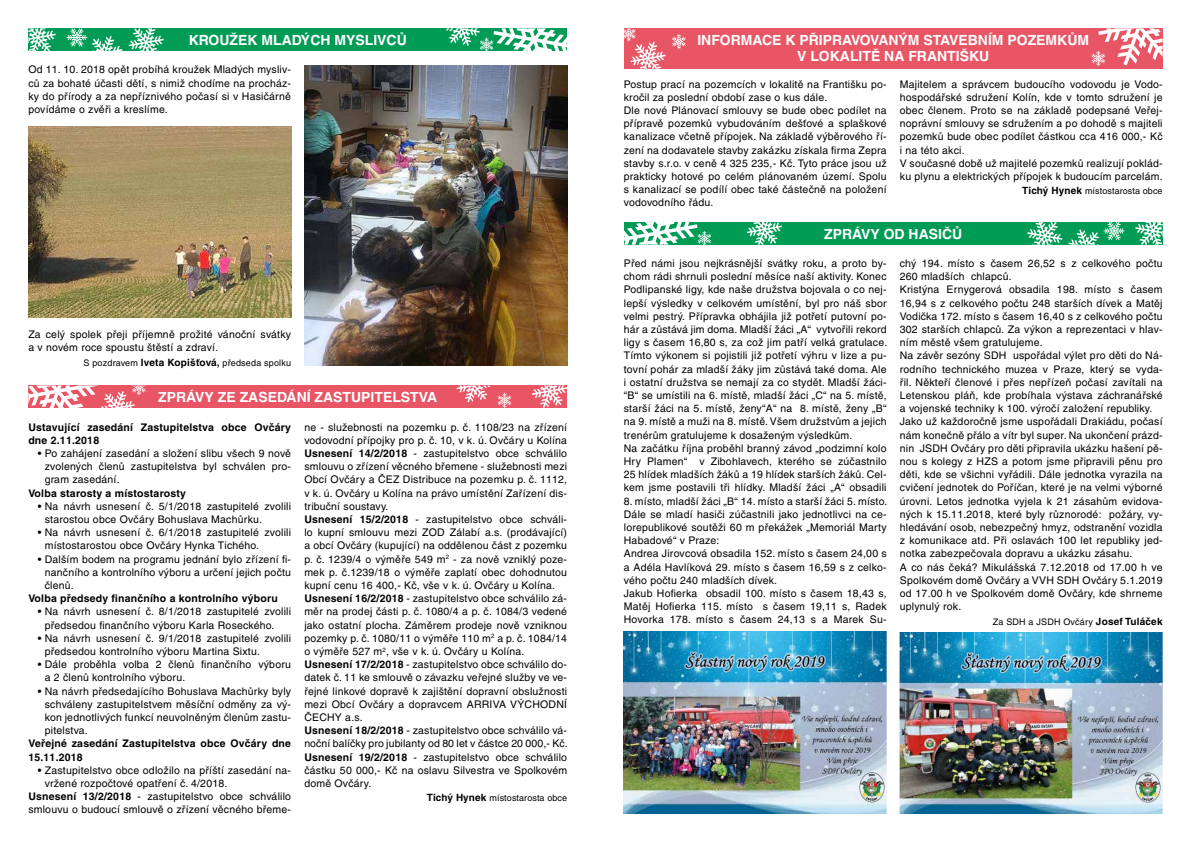
<style>
.page{position:relative;width:1191px;height:842px;background:#fff}
.page>*{position:absolute;margin:0;border:0;box-sizing:border-box;transform-origin:0 0}
.t1{font:700 14px/16px "Helvetica CE";color:#fff;text-align:center}
.t2{font:10.5px/13.2px "Helvetica CE";letter-spacing:.02em;color:#000}
.t3{font:700 10.5px/13.2px "Helvetica CE";letter-spacing:.02em;color:#000}
.t4{font:9px "Helvetica CE";letter-spacing:.01em;color:#000}
.s1{font-weight:700;font-size:10px}
.s2{font-weight:700}
</style>
<div class="page">
<div style="left:624px;top:222px;width:538px;height:23px;background:#009b55"></div>
<svg style="left:624px;top:222px;width:87px;height:23px"></svg>
<svg style="left:746px;top:222px;width:36px;height:23px"></svg>
<svg style="left:1027px;top:222px;width:35px;height:23px"></svg>
<svg style="left:1068px;top:222px;width:56px;height:23px"></svg>
<svg style="left:1135px;top:222px;width:27px;height:23px"></svg>
<div style="left:624px;top:28px;width:538px;height:41px;background:#e85666"></div>
<svg style="left:1091px;top:28px;width:71px;height:38px"></svg>
<svg style="left:672px;top:34px;width:14px;height:15px"></svg>
<svg style="left:624px;top:28px;width:41px;height:41px"></svg>
<div style="left:28px;top:385px;width:539px;height:23px;background:#e85666"></div>
<svg style="left:456px;top:385px;width:34px;height:17px"></svg>
<svg style="left:532px;top:385px;width:35px;height:23px"></svg>
<svg style="left:28px;top:385px;width:118px;height:23px"></svg>
<svg style="left:497px;top:393px;width:14px;height:15px"></svg>
<img style="left:900px;top:632px;width:262px;height:182px">
<img style="left:624px;top:632px;width:262px;height:181px">
<div style="left:28px;top:28px;width:539px;height:23px;background:#009b55"></div>
<svg style="left:446px;top:28px;width:121px;height:23px"></svg>
<svg style="left:129px;top:28px;width:35px;height:23px"></svg>
<svg style="left:66px;top:28px;width:56px;height:23px"></svg>
<svg style="left:28px;top:28px;width:28px;height:23px"></svg>
<img style="left:304px;top:65px;width:263px;height:301px">
<img style="left:28px;top:126px;width:263px;height:191px">
<h1 class="t1" style="left:189px;top:32px;width:220px">KROUŽEK MLADÝCH MYSLIVCŮ</h1>
<p class="t2" style="left:28px;top:63px;width:264px;text-align:justify">Od 11. 10. 2018 opět probíhá kroužek Mladých mysliv&shy;ců za bohaté účasti dětí, s nimiž chodíme na procház&shy;ky do přírody a za nepříznivého počasí si v Hasičárně povídáme o zvěři a kreslíme.</p>
<p class="t2" style="left:28px;top:327px;width:264px">Za celý spolek přeji příjemně prožité vánoční svátky a v novém roce spoustu štěstí a zdraví.</p>
<p class="t4" style="left:84px;top:357px;width:209px">S pozdravem <span class="s1">Iveta Kopišťová,</span> předseda spolku</p>
<h1 class="t1" style="left:158px;top:389px;width:280px">ZPRÁVY ZE ZASEDÁNÍ ZASTUPITELSTVA</h1>
<p class="t3" style="left:28px;top:420px;width:264px">Ustavující zasedání Zastupitelstva obce Ovčáry dne 2.11.2018</p>
<p class="t2" style="left:45px;top:447px;width:248px;text-align:justify;text-indent:-7px">• Po zahájení zasedání a složení slibu všech 9 nově zvolených členů zastupitelstva byl schválen pro&shy;gram zasedání.</p>
<p class="t3" style="left:28px;top:486px;width:159px">Volba starosty a místostarosty</p>
<p class="t2" style="left:45px;top:499px;width:248px;text-indent:-7px">• Na návrh usnesení č. 5/1/2018 zastupitelé zvolili starostou obce Ovčáry Bohuslava Machůrku.</p>
<p class="t2" style="left:45px;top:526px;width:248px;text-indent:-7px">• Na návrh usnesení č. 6/1/2018 zastupitelé zvolili místostarostou obce Ovčáry Hynka Tichého.</p>
<p class="t2" style="left:45px;top:552px;width:248px;text-align:justify;text-indent:-7px">• Dalším bodem na programu jednání bylo zřízení fi&shy;nančního a kontrolního výboru a určení jejich počtu členů.</p>
<p class="t3" style="left:28px;top:592px;width:251px">Volba předsedy finančního a kontrolního výboru</p>
<p class="t2" style="left:45px;top:605px;width:248px;text-indent:-7px">• Na návrh usnesení č. 8/1/2018 zastupitelé zvolili předsedou finančního výboru Karla Roseckého.</p>
<p class="t2" style="left:45px;top:631px;width:248px;text-indent:-7px">• Na návrh usnesení č. 9/1/2018 zastupitelé zvolili předsedou kontrolního výboru Martina Sixtu.</p>
<p class="t2" style="left:45px;top:658px;width:248px;text-indent:-7px">• Dále proběhla volba 2 členů finančního výboru a 2 členů kontrolního výboru.</p>
<p class="t2" style="left:45px;top:684px;width:248px;text-align:justify;text-indent:-7px">• Na návrh předsedajícího Bohuslava Machůrky byly schváleny zastupitelstvem měsíční odměny za vý&shy;kon jednotlivých funkcí neuvolněným členům zastu&shy;pitelstva.</p>
<p class="t3" style="left:28px;top:737px;width:264px">Veřejné zasedání Zastupitelstva obce Ovčáry dne<br>15.11.2018</p>
<p class="t2" style="left:38px;top:763px;width:255px">• Zastupitelstvo obce odložilo na příští zasedání na-</p>
<p class="t2" style="left:45px;top:777px;width:184px">vržené rozpočtové opatření č. 4/2018.</p>
<p class="t2" style="left:28px;top:790px;width:264px"><span class="s2">Usnesení 13/2/2018</span> - zastupitelstvo obce schválilo</p>
<p class="t2" style="left:28px;top:803px;width:264px">smlouvu o budoucí smlouvě o zřízení věcného břeme-</p>
<p class="t2" style="left:304px;top:420px;width:265px">ne - služebnosti na pozemku p. č. 1108/23 na zřízení vodovodní přípojky pro p. č. 10, v k. ú. Ovčáry u Kolína <span class="s2">Usnesení 14/2/2018</span> - zastupitelstvo obce schválilo smlouvu o zřízení věcného břemene - služebnosti mezi Obcí Ovčáry a ČEZ Distribuce na pozemku p. č. 1112, v k. ú. Ovčáry u Kolína na právo umístění Zařízení dis&shy;tribuční soustavy.<br><span class="s2">Usnesení 15/2/2018</span> - zastupitelstvo obce schváli&shy;lo kupní smlouvu mezi ZOD Zálabí a.s. (prodávající) a obcí Ovčáry (kupující) na oddělenou část z pozemku p. č. 1239/4 o výměře 549 m<sup>2</sup> - za nově vzniklý poze&shy;mek p. č.1239/18 o výměře zaplatí obec dohodnutou kupní cenu 16 400,- Kč, vše v k. ú. Ovčáry u Kolína.<br><span class="s2">Usnesení 16/2/2018</span> - zastupitelstvo obce schválilo zá&shy;měr na prodej části p. č. 1080/4 a p. č. 1084/3 vedené jako ostatní plocha. Záměrem prodeje nově vzniknou pozemky p. č. 1080/11 o výměře 110 m<sup>2</sup> a p. č. 1084/14 o výměře 527 m<sup>2</sup>, vše v k. ú. Ovčáry u Kolína.<br><span class="s2">Usnesení 17/2/2018</span> - zastupitelstvo obce schválilo do&shy;datek č. 11 ke smlouvě o závazku veřejné služby ve ve&shy;řejné linkové dopravě k zajištění dopravní obslužnosti mezi Obcí Ovčáry a dopravcem ARRIVA VÝCHODNÍ ČECHY a.s.<br><span class="s2">Usnesení 18/2/2018</span> - zastupitelstvo obce schválilo vá&shy;noční balíčky pro jubilanty od 80 let v částce 20 000,- Kč.<br><span class="s2">Usnesení 19/2/2018</span> - zastupitelstvo obce schválilo částku 50 000,- Kč na oslavu Silvestra ve Spolkovém domě Ovčáry.</p>
<p class="t4" style="left:427px;top:793px;width:142px"><span class="s1">Tichý Hynek</span> místostarosta obce</p>
<h1 class="t1" style="left:697px;top:32px;width:393px">INFORMACE K PŘIPRAVOVANÝM STAVEBNÍM POZEMKŮM<br>V LOKALITĚ NA FRANTIŠKU</h1>
<p class="t2" style="left:624px;top:77px;width:264px">Postup prací na pozemcích v lokalitě na Františku po&shy;kročil za poslední období zase o kus dále.<br>Dle nové Plánovací smlouvy se bude obec podílet na přípravě pozemků vybudováním dešťové a splaškové kanalizace včetně přípojek. Na základě výběrového ří&shy;zení na dodavatele stavby zakázku získala firma Zepra stavby s.r.o. v ceně 4 325 235,- Kč. Tyto práce jsou už prakticky hotové po celém plánovaném území. Spolu s kanalizací se podílí obec také částečně na položení vodovodního řádu.</p>
<p class="t2" style="left:900px;top:77px;width:264px">Majitelem a správcem budoucího vodovodu je Vodo&shy;hospodářské sdružení Kolín, kde v tomto sdružení je obec členem. Proto se na základě podepsané Veřej&shy;noprávní smlouvy se sdružením a po dohodě s majiteli pozemků bude obec podílet částkou cca 416 000,- Kč i na této akci.<br>V současné době už majitelé pozemků realizují poklád&shy;ku plynu a elektrických přípojek k budoucím parcelám.</p>
<p class="t4" style="left:1022px;top:186px;width:142px"><span class="s1">Tichý Hynek</span> místostarosta obce</p>
<h1 class="t1" style="left:824px;top:226px;width:140px">ZPRÁVY OD HASIČŮ</h1>
<p class="t2" style="left:624px;top:257px;width:265px">Před námi jsou nejkrásnější svátky roku, a proto by&shy;chom rádi shrnuli poslední měsíce naší aktivity. Konec Podlipanské ligy, kde naše družstva bojovala o co nej&shy;lepší výsledky v celkovém umístění, byl pro náš sbor velmi pestrý. Přípravka obhájila již potřetí putovní po&shy;hár a zůstává jim doma. Mladší žáci „A“ vytvořili rekord ligy s časem 16,80 s, za což jim patří velká gratulace.<br>Tímto výkonem si pojistili již potřetí výhru v lize a pu&shy;tovní pohár za mladší žáky jim zůstává také doma. Ale i ostatní družstva se nemají za co stydět. Mladší žáci-“B“ se umístili na 6. místě, mladší žáci „C“ na 5. místě, starší žáci na 5. místě, ženy“A“ na 8. místě, ženy „B“ na 9. místě a muži na 8. místě. Všem družstvům a jejich trenérům gratulujeme k dosaženým výsledkům.<br>Na začátku října proběhl branný závod „podzimní kolo Hry Plamen“ v Zibohlavech, kterého se zúčastnilo 25 hlídek mladších žáků a 19 hlídek starších žáků. Cel&shy;kem jsme postavili tři hlídky. Mladší žáci „A“ obsadili</p>
<p class="t2" style="left:624px;top:494px;width:265px">8. místo, mladší žáci „B“ 14. místo a starší žáci 5. místo.<br>Dále se mladí hasiči zúčastnili jako jednotlivci na ce&shy;lorepublikové soutěži 60 m překážek „Memoriál Marty Habadové“ v Praze:<br>Andrea Jirovcová obsadila 152. místo s časem 24,00 s a Adéla Havlíková 29. místo s časem 16,59 s z celko&shy;vého počtu 240 mladších dívek.<br>Jakub Hofierka obsadil 100. místo s časem 18,43 s, Matěj Hofierka 115. místo s časem 19,11 s, Radek Hovorka 178. místo s časem 24,13 s a Marek Su-</p>
<p class="t2" style="left:900px;top:257px;width:264px">chý 194. místo s časem 26,52 s z celkového počtu 260 mladších chlapců.<br>Kristýna Ernygerová obsadila 198. místo s časem 16,94 s z celkového počtu 248 starších dívek a Matěj Vodička 172. místo s časem 16,40 s z celkového počtu 302 starších chlapců. Za výkon a reprezentaci v hlav&shy;ním městě všem gratulujeme.<br>Na závěr sezóny SDH uspořádal výlet pro děti do Ná&shy;rodního technického muzea v Praze, který se vyda&shy;řil. Někteří členové i přes nepřízeň počasí zavítali na Letenskou pláň, kde probíhala výstava záchranářské a vojenské techniky k 100. výročí založení republiky.<br>Jako už každoročně jsme uspořádali Drakiádu, počasí nám konečně přálo a vítr byl super. Na ukončení prázd&shy;nin JSDH Ovčáry pro děti připravila ukázku hašení pě&shy;nou s kolegy z HZS a potom jsme připravili pěnu pro děti, kde se všichni vyřádili. Dále jednotka vyrazila na cvičení jednotek do Poříčan, které je na velmi výborné úrovni. Letos jednotka vyjela k 21 zásahům evidova&shy;ných k 15.11.2018, které byly různorodé: požáry, vy&shy;hledávání osob, nebezpečný hmyz, odstranění vozidla z komunikace atd. Při oslavách 100 let republiky jed&shy;notka zabezpečovala dopravu a ukázku zásahu.<br>A co nás čeká? Mikulášská 7.12.2018 od 17.00 h ve Spolkovém domě Ovčáry a VVH SDH Ovčáry 5.1.2019 od 17.00 h ve Spolkovém domě Ovčáry, kde shrneme uplynulý rok.</p>
<p class="t4" style="left:992px;top:617px;width:171px">Za SDH a JSDH Ovčáry <span class="s1">Josef Tuláček</span></p>
</div>
